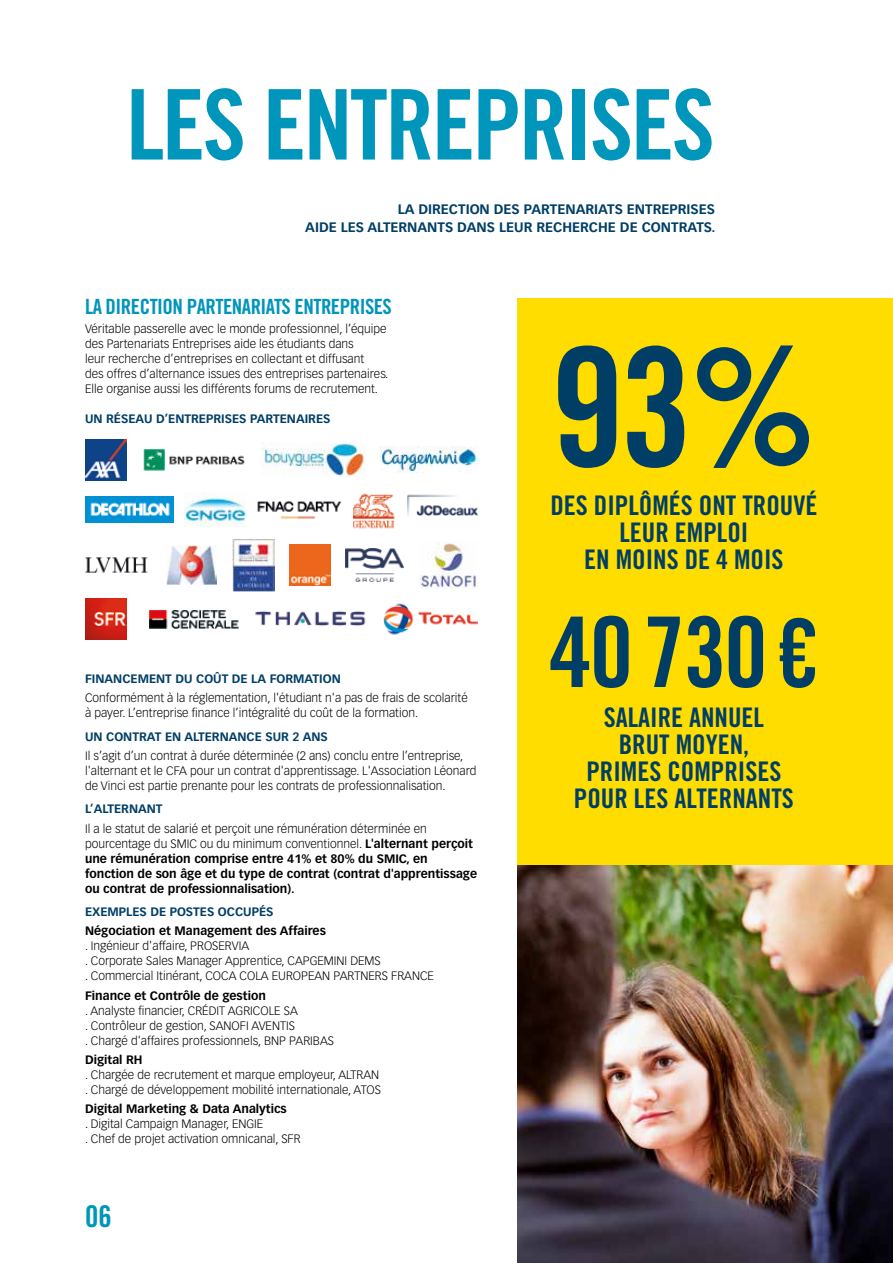
<style>
.page{position:relative;width:893px;height:1263px;background:#fff}
.page>*{position:absolute;margin:0;border:0;box-sizing:border-box;transform-origin:0 0}
.t1{font:165px "Trade Gothic Bold Cond Twenty";color:#003e66}
.t2{font:97.5px "Trade Gothic Bold Cond Twenty";letter-spacing:-.025em;color:#0095bb}
.t3{font:97.5px "Trade Gothic Bold Cond Twenty";color:#003e66}
.t4{font:30px "Trade Gothic Bold Cond Twenty";color:#0095bb}
.t5{font:27px/27px "Trade Gothic Bold Cond Twenty";color:#003e66;text-align:center}
.t6{font:21px "Trade Gothic Bold Cond Twenty";letter-spacing:-.025em;color:#0095bb}
.t7{font:700 13.5px/18px "Vectora LT Std";color:#003e66;text-align:right}
.t8{font:300 12px/15px "Vectora LT Std";color:#000}
.t9{font:700 12px/15px "Vectora LT Std";color:#000}
.t10{font:700 12px "Vectora LT Std";color:#003e66}
.s1{font-weight:300}
.s2{font-family:"Bebas Kai"}
</style>
<div class="page">
<div style="left:517px;top:298px;width:376px;height:567px;background:#fd0"></div>
<img style="left:517px;top:865px;width:376px;height:398px">
<img style="left:255px;top:611px;width:111px;height:15px">
<img style="left:384px;top:603px;width:93px;height:32px">
<img style="left:85px;top:598px;width:41px;height:41px">
<img style="left:150px;top:610px;width:89px;height:18px">
<img style="left:85px;top:439px;width:41px;height:41px">
<img style="left:143px;top:449px;width:102px;height:22px">
<img style="left:85px;top:496px;width:89px;height:26px">
<img style="left:380px;top:447px;width:97px;height:26px">
<img style="left:353px;top:493px;width:42px;height:36px">
<img style="left:185px;top:492px;width:61px;height:35px">
<img style="left:407px;top:494px;width:71px;height:22px">
<img style="left:85px;top:557px;width:63px;height:16px">
<img style="left:257px;top:500px;width:84px;height:19px">
<img style="left:166px;top:545px;width:51px;height:39px">
<img style="left:232px;top:539px;width:42px;height:52px">
<img style="left:290px;top:544px;width:40px;height:41px">
<img style="left:346px;top:549px;width:58px;height:32px">
<img style="left:419px;top:542px;width:58px;height:47px">
<img style="left:261px;top:442px;width:104px;height:35px">
<h2 class="t2" style="left:126px;top:66px;width:590px">LES ENTREPRISES</h2>
<p class="t7" style="left:305px;top:200px;width:412px">LA DIRECTION DES PARTENARIATS ENTREPRISES<br>AIDE LES ALTERNANTS DANS LEUR RECHERCHE DE CONTRATS.</p>
<h3 class="t6" style="left:85px;top:293px;width:308px">LA DIRECTION PARTENARIATS ENTREPRISES</h3>
<p class="t8" style="left:85px;top:321px;width:305px">Véritable passerelle avec le monde professionnel, l’équipe des Partenariats Entreprises aide les étudiants dans<br>leur recherche d’entreprises en collectant et diffusant<br>des offres d’alternance issues des entreprises partenaires.<br>Elle organise aussi les différents forums de recrutement.</p>
<p class="t10" style="left:85px;top:411px;width:247px">UN RÉSEAU D’ENTREPRISES PARTENAIRES</p>
<p class="t10" style="left:85px;top:671px;width:257px">FINANCEMENT DU COÛT DE LA FORMATION</p>
<p class="t8" style="left:85px;top:690px;width:384px">Conformément à la réglementation, l'étudiant n'a pas de frais de scolarité à payer. L’entreprise finance l’intégralité du coût de la formation.</p>
<p class="t10" style="left:85px;top:729px;width:244px">UN CONTRAT EN ALTERNANCE SUR 2 ANS</p>
<p class="t8" style="left:85px;top:748px;width:393px">Il s’agit d’un contrat à durée déterminée (2 ans) conclu entre l’entreprise, l'alternant et le CFA pour un contrat d'apprentissage. L'Association Léonard de Vinci est partie prenante pour les contrats de professionnalisation.</p>
<p class="t10" style="left:85px;top:802px;width:79px">L’ALTERNANT</p>
<p class="t9" style="left:85px;top:821px;width:394px"><span class="s1">Il a le statut de salarié et perçoit une rémunération déterminée en pourcentage du SMIC ou du minimum conventionnel.</span> L'alternant perçoit une rémunération comprise entre 41% et 80% du SMIC, en fonction de son âge et du type de contrat (contrat d'apprentissage ou contrat de professionnalisation).</p>
<p class="t10" style="left:85px;top:904px;width:190px">EXEMPLES DE POSTES OCCUPÉS</p>
<p class="t9" style="left:85px;top:923px;width:242px">Négociation et Management des Affaires</p>
<p class="t8" style="left:85px;top:939px;width:350px">. Ingénieur d'affaire, PROSERVIA<br>. Corporate Sales Manager Apprentice, CAPGEMINI DEMS<br>. Commercial Itinérant, COCA COLA EUROPEAN PARTNERS FRANCE</p>
<p class="t9" style="left:85px;top:988px;width:182px">Finance et Contrôle de gestion</p>
<p class="t8" style="left:85px;top:1003px;width:251px">. Analyste financier, CRÉDIT AGRICOLE SA<br>. Contrôleur de gestion, SANOFI AVENTIS<br>. Chargé d'affaires professionnels, BNP PARIBAS</p>
<p class="t9" style="left:85px;top:1052px;width:59px">Digital RH</p>
<p class="t8" style="left:85px;top:1067px;width:297px">. Chargée de recrutement et marque employeur, ALTRAN . Chargé de développement mobilité internationale, ATOS</p>
<p class="t9" style="left:85px;top:1101px;width:203px">Digital Marketing &amp; Data Analytics</p>
<p class="t8" style="left:85px;top:1116px;width:217px">. Digital Campaign Manager, ENGIE<br>. Chef de projet activation omnicanal, SFR</p>
<h3 class="t4" style="left:85px;top:1198px;width:28px">06</h3>
<h1 class="t1" style="left:551px;top:307px;width:268px">93%</h1>
<h3 class="t5" style="left:550px;top:491px;width:268px">DES DIPLÔMÉS ONT TROUVÉ</h3>
<h3 class="t5" style="left:584px;top:518px;width:201px">LEUR EMPLOI<br>EN MOINS DE 4 MOIS</h3>
<h2 class="t3" style="left:549px;top:593px;width:271px">40 730 <span class="s2">€</span></h2>
<h3 class="t5" style="left:574px;top:703px;width:221px">SALAIRE ANNUEL<br>BRUT MOYEN,<br>PRIMES COMPRISES<br>POUR LES ALTERNANTS</h3>
</div>
